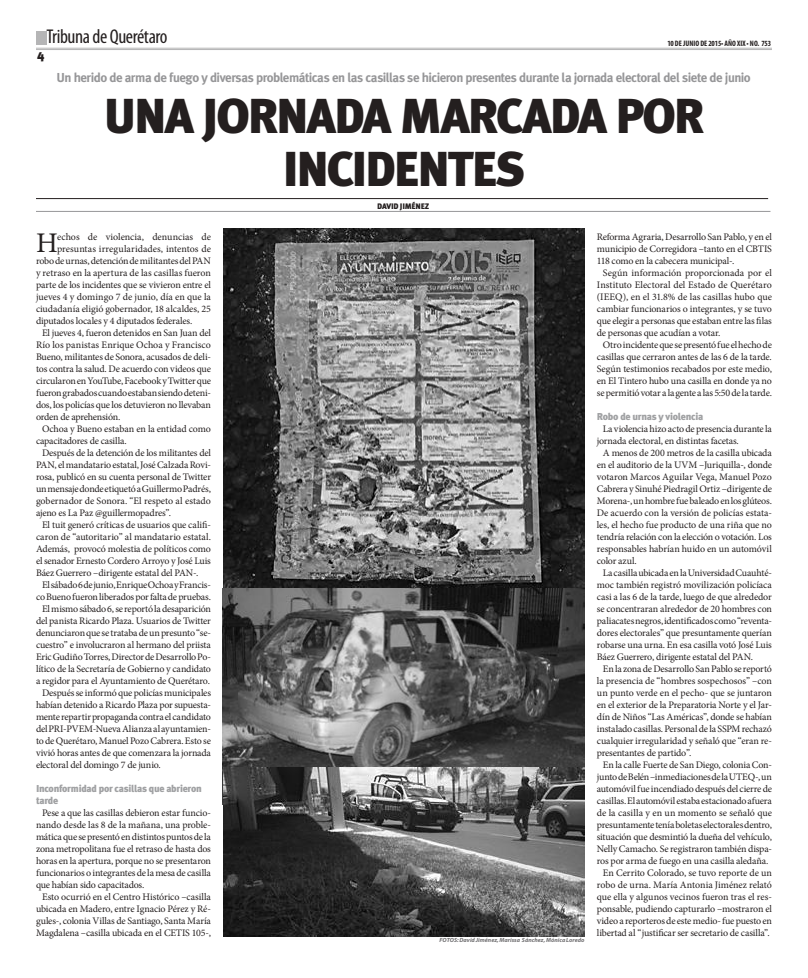
<style>
.page{position:relative;width:808px;height:978px;background:#fff}
.page>*{position:absolute;margin:0;border:0;box-sizing:border-box;transform-origin:0 0}
.t1{font:900 49px/53px "Meta Plus";letter-spacing:-.05em;color:#241f1f;text-align:center}
.t2{font:28.5px "Minion Pro";color:#241f1f}
.t3{font:condensed 20px "Myriad Pro";letter-spacing:-.02em;color:#241f1f}
.t4{font:700 13px "Meta Plus";letter-spacing:-.04em;color:#969698}
.t5{font:900 12.9px "Meta Plus";color:#241f1f}
.t6{font:10px/12px "Minion Pro";letter-spacing:-.015em;color:#241f1f;text-align:justify}
.t7{font:10px "Minion Pro";letter-spacing:.005em;color:#241f1f}
.t8{font:900 10px/12px "Meta Plus";letter-spacing:-.025em;color:#a0a1a3}
.t9{font:900 8px "Meta Plus Lining";letter-spacing:-.035em;color:#241f1f}
.t10{font:700 condensed 7.9px "Myriad Pro";color:#241f1f}
.t11{font:italic 700 6px "Myriad Pro";color:#717072}
</style>
<div class="page">
<hr style="left:36px;top:48px;width:736px;height:1px;background:#b5b5b6">
<hr style="left:36px;top:49px;width:736px;height:1px;background:#b5b5b6">
<div style="left:36px;top:31px;width:10px;height:14px;background:#b5b5b6"></div>
<hr style="left:36px;top:211px;width:734px;height:1px;background:#969698">
<hr style="left:36px;top:198px;width:732px;height:1px;background:#241f1f">
<img style="left:222px;top:228px;width:363px;height:576px">
<img style="left:223px;top:767px;width:361px;height:169px">
<h3 class="t3" style="left:47px;top:25px;width:122px">Tribuna de Querétaro</h3>
<h3 class="t4" style="left:57px;top:70px;width:696px">Un herido de arma de fuego y diversas problemáticas en las casillas se hicieron presentes durante la jornada electoral del siete de junio</h3>
<h1 class="t1" style="left:104px;top:90px;width:602px">UNA JORNADA MARCADA POR<br>INCIDENTES</h1>
<p class="t9" style="left:377px;top:201px;width:54px">DAVID JIMÉNEZ</p>
<h2 class="t2" style="left:36px;top:224px;width:23px">H</h2>
<p class="t6" style="left:57px;top:231px;width:155px">echos de violencia, denuncias de</p>
<p class="t10" style="left:667px;top:38px;width:105px">10 DE JUNIO DE 2015• AÑO XIX • NO. 753</p>
<p class="t5" style="left:37px;top:47px;width:9px">4</p>
<p class="t6" style="left:597px;top:231px;width:177px">Reforma Agraria, Desarrollo San Pablo, y en el municipio de Corregidora –tanto en el CBTIS 118 como en la cabecera municipal-.</p>
<p class="t6" style="left:597px;top:267px;width:177px;text-indent:6px">Según información proporcionada por el Instituto Electoral del Estado de Querétaro (IEEQ), en el 31.8% de las casillas hubo que cambiar funcionarios o integrantes, y se tuvo que elegir a personas que estaban entre las filas de personas que acudían a votar.</p>
<p class="t6" style="left:597px;top:339px;width:177px;text-align:center">Otro incidente que se presentó fue el hecho de casillas que cerraron antes de las 6 de la tarde.<br>Según testimonios recabados por este medio, en El Tintero hubo una casilla en donde ya no se permitió votar a la gente a las 5:50 de la tarde.</p>
<p class="t8" style="left:597px;top:411px;width:108px">Robo de urnas y violencia</p>
<p class="t6" style="left:597px;top:423px;width:177px;text-indent:6px">La violencia hizo acto de presencia durante la jornada electoral, en distintas facetas.</p>
<p class="t6" style="left:597px;top:447px;width:177px;text-indent:6px">A menos de 200 metros de la casilla ubicada en el auditorio de la UVM –Juriquilla-, donde votaron Marcos Aguilar Vega, Manuel Pozo Cabrera y Sinuhé Piedragil Ortiz –dirigente de Morena-, un hombre fue baleado en los glúteos.<br>De acuerdo con la versión de policías estata&shy;les, el hecho fue producto de una riña que no tendría relación con la elección o votación. Los responsables habrían huido en un automóvil color azul.</p>
<p class="t6" style="left:597px;top:567px;width:177px;text-indent:6px">La casilla ubicada en la Universidad Cuauhté&shy;moc también registró movilización policíaca casi a las 6 de la tarde, luego de que alrededor se concentraran alrededor de 20 hombres con paliacates negros, identificados como “reventa&shy;dores electorales” que presuntamente querían robarse una urna. En esa casilla votó José Luis Báez Guerrero, dirigente estatal del PAN.</p>
<p class="t6" style="left:597px;top:663px;width:177px;text-indent:6px">En la zona de Desarrollo San Pablo se reportó la presencia de “hombres sospechosos” –con un punto verde en el pecho- que se juntaron en el exterior de la Preparatoria Norte y el Jar&shy;dín de Niños “Las Américas”, donde se habían instalado casillas. Personal de la SSPM rechazó cualquier irregularidad y señaló que “eran re&shy;presentantes de partido”.</p>
<p class="t6" style="left:603px;top:759px;width:171px">En la calle Fuerte de San Diego, colonia Con-</p>
<p class="t6" style="left:597px;top:771px;width:177px">junto de Belén –inmediaciones de la UTEQ-, un</p>
<p class="t6" style="left:597px;top:783px;width:177px">automóvil fue incendiado después del cierre de</p>
<p class="t6" style="left:597px;top:795px;width:177px">casillas. El automóvil estaba estacionado afuera</p>
<p class="t6" style="left:597px;top:807px;width:177px">de la casilla y en un momento se señaló que</p>
<p class="t6" style="left:597px;top:819px;width:177px">presuntamente tenía boletas electorales dentro,</p>
<p class="t6" style="left:597px;top:831px;width:177px">situación que desmintió la dueña del vehículo,</p>
<p class="t6" style="left:597px;top:843px;width:177px">Nelly Camacho. Se registraron también dispa-</p>
<p class="t6" style="left:597px;top:855px;width:173px">ros por arma de fuego en una casilla aledaña.</p>
<p class="t6" style="left:603px;top:867px;width:171px">En Cerrito Colorado, se tuvo reporte de un</p>
<p class="t6" style="left:597px;top:879px;width:176px">robo de urna. María Antonia Jiménez relató</p>
<p class="t6" style="left:597px;top:891px;width:177px">que ella y algunos vecinos fueron tras el res-</p>
<p class="t6" style="left:597px;top:903px;width:177px">ponsable, pudiendo capturarlo –mostraron el</p>
<p class="t6" style="left:597px;top:915px;width:177px">video a reporteros de este medio- fue puesto en</p>
<p class="t6" style="left:597px;top:927px;width:174px">libertad al “justificar ser secretario de casilla”.</p>
<p class="t6" style="left:57px;top:243px;width:155px">presuntas irregularidades, intentos de</p>
<p class="t6" style="left:36px;top:255px;width:176px">robo de urnas, detención de militantes del PAN</p>
<p class="t6" style="left:36px;top:267px;width:176px">y retraso en la apertura de las casillas fueron</p>
<p class="t6" style="left:36px;top:279px;width:176px">parte de los incidentes que se vivieron entre el</p>
<p class="t6" style="left:36px;top:291px;width:176px">jueves 4 y domingo 7 de junio, día en que la</p>
<p class="t6" style="left:36px;top:303px;width:176px">ciudadanía eligió gobernador, 18 alcaldes, 25</p>
<p class="t6" style="left:36px;top:315px;width:158px">diputados locales y 4 diputados federales.</p>
<p class="t6" style="left:42px;top:327px;width:170px">El jueves 4, fueron detenidos en San Juan del</p>
<p class="t7" style="left:36px;top:338px;width:176px">Río los panistas Enrique Ochoa y Francisco</p>
<p class="t6" style="left:36px;top:351px;width:176px">Bueno, militantes de Sonora, acusados de deli-</p>
<p class="t6" style="left:36px;top:363px;width:176px">tos contra la salud. De acuerdo con videos que</p>
<p class="t6" style="left:36px;top:375px;width:176px">circularon en YouTube, Facebook y Twitter que</p>
<p class="t6" style="left:36px;top:387px;width:176px">fueron grabados cuando estaban siendo deteni-</p>
<p class="t6" style="left:36px;top:399px;width:176px">dos, los policías que los detuvieron no llevaban</p>
<p class="t6" style="left:36px;top:411px;width:86px">orden de aprehensión.</p>
<p class="t6" style="left:42px;top:423px;width:170px">Ochoa y Bueno estaban en la entidad como</p>
<p class="t6" style="left:36px;top:435px;width:92px">capacitadores de casilla.</p>
<p class="t6" style="left:42px;top:447px;width:170px">Después de la detención de los militantes del</p>
<p class="t6" style="left:36px;top:459px;width:176px">PAN, el mandatario estatal, José Calzada Rovi-</p>
<p class="t6" style="left:36px;top:471px;width:177px">rosa, publicó en su cuenta personal de Twitter</p>
<p class="t6" style="left:36px;top:483px;width:176px">un mensaje donde etiquetó a Guillermo Padrés,</p>
<p class="t6" style="left:36px;top:495px;width:176px">gobernador de Sonora. “El respeto al estado</p>
<p class="t6" style="left:36px;top:507px;width:136px">ajeno es La Paz @guillermopadres”.</p>
<p class="t6" style="left:42px;top:519px;width:170px">El tuit generó críticas de usuarios que califi-</p>
<p class="t7" style="left:36px;top:530px;width:176px">caron de “autoritario” al mandatario estatal.</p>
<p class="t6" style="left:36px;top:543px;width:176px">Además, provocó molestia de políticos como</p>
<p class="t6" style="left:36px;top:555px;width:176px">el senador Ernesto Cordero Arroyo y José Luis</p>
<p class="t6" style="left:36px;top:567px;width:164px">Báez Guerrero –dirigente estatal del PAN-.</p>
<p class="t6" style="left:42px;top:579px;width:170px">El sábado 6 de junio, Enrique Ochoa y Francis-</p>
<p class="t6" style="left:36px;top:591px;width:176px">co Bueno fueron liberados por falta de pruebas.</p>
<p class="t6" style="left:42px;top:603px;width:170px">El mismo sábado 6, se reportó la desaparición</p>
<p class="t6" style="left:36px;top:615px;width:176px">del panista Ricardo Plaza. Usuarios de Twitter</p>
<p class="t6" style="left:36px;top:627px;width:176px">denunciaron que se trataba de un presunto “se-</p>
<p class="t6" style="left:36px;top:639px;width:176px">cuestro” e involucraron al hermano del priista</p>
<p class="t6" style="left:36px;top:651px;width:176px">Eric Gudiño Torres, Director de Desarrollo Po-</p>
<p class="t6" style="left:36px;top:663px;width:176px">lítico de la Secretaría de Gobierno y candidato</p>
<p class="t6" style="left:36px;top:675px;width:175px">a regidor para el Ayuntamiento de Querétaro.</p>
<p class="t6" style="left:42px;top:687px;width:170px">Después se informó que policías municipales</p>
<p class="t6" style="left:36px;top:699px;width:176px">habían detenido a Ricardo Plaza por supuesta-</p>
<p class="t6" style="left:36px;top:711px;width:176px">mente repartir propaganda contra el candidato</p>
<p class="t6" style="left:36px;top:723px;width:176px">del PRI-PVEM-Nueva Alianza al ayuntamien-</p>
<p class="t6" style="left:36px;top:735px;width:176px">to de Querétaro, Manuel Pozo Cabrera. Esto se</p>
<p class="t6" style="left:36px;top:747px;width:176px">vivió horas antes de que comenzara la jornada</p>
<p class="t6" style="left:36px;top:759px;width:126px">electoral del domingo 7 de junio.</p>
<p class="t8" style="left:36px;top:783px;width:167px">Inconformidad por casillas que abrieron tarde</p>
<p class="t6" style="left:36px;top:807px;width:177px;text-indent:6px">Pese a que las casillas debieron estar funcio&shy;nando desde las 8 de la mañana, una proble&shy;mática que se presentó en distintos puntos de la zona metropolitana fue el retraso de hasta dos horas en la apertura, porque no se presentaron funcionarios o integrantes de la mesa de casilla que habían sido capacitados.</p>
<p class="t6" style="left:36px;top:891px;width:177px;text-indent:6px">Esto ocurrió en el Centro Histórico –casilla ubicada en Madero, entre Ignacio Pérez y Ré&shy;gules-, colonia Villas de Santiago, Santa María Magdalena –casilla ubicada en el CETIS 105-,</p>
<p class="t11" style="left:439px;top:936px;width:146px">FOTOS: David Jiménez, Marissa Sánchez, Mónica Loredo</p>
</div>
